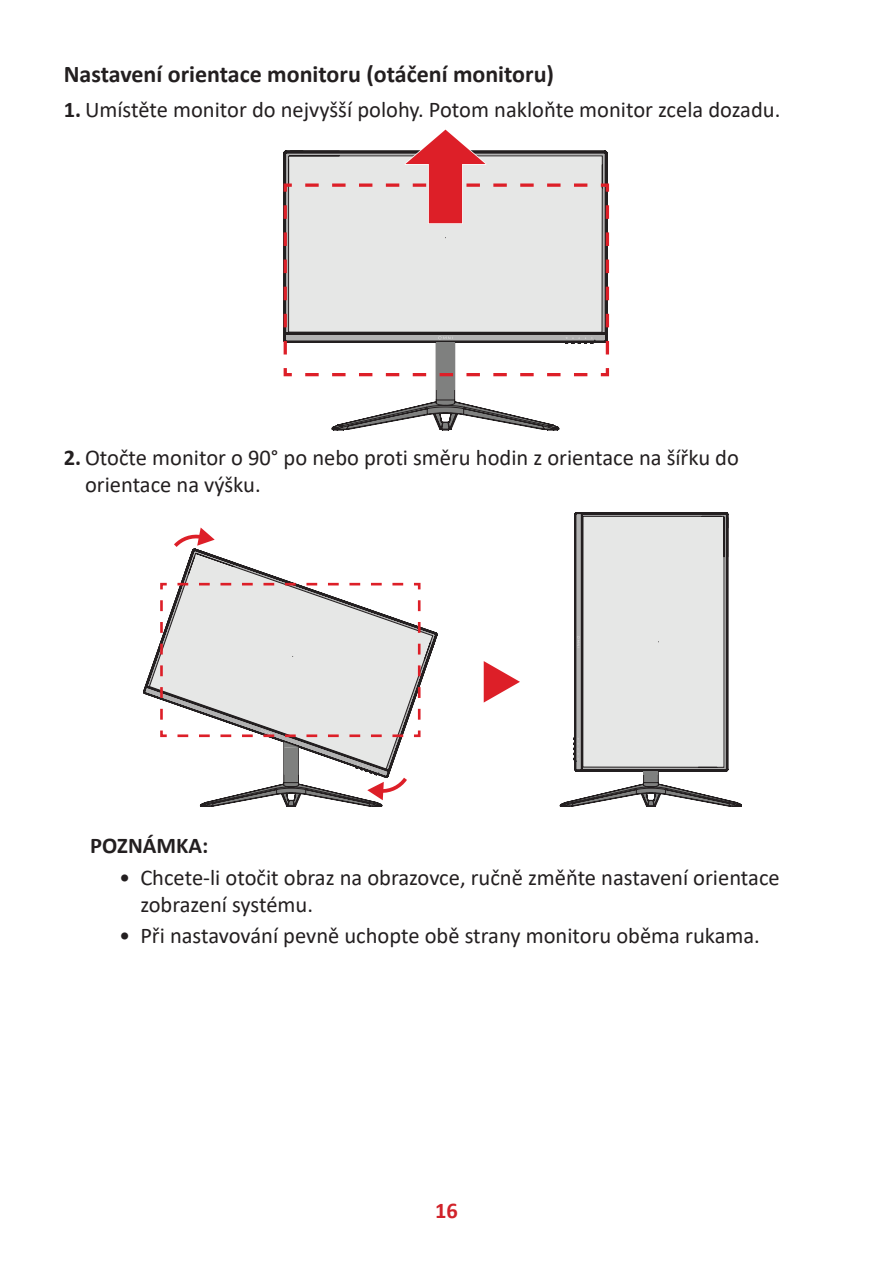
<style>
.page{position:relative;width:893px;height:1263px;background:#fff}
.page>*{position:absolute;margin:0;border:0;box-sizing:border-box;transform-origin:0 0}
.t1{font:700 24px "Calibri";color:#231f20}
.t2{font:22.5px/27px "Calibri";color:#231f20}
.t3{font:700 22.5px "Calibri";color:#231f20}
.t4{font:700 22.5px "Calibri";color:#d1232a}
.s1{font-weight:700}
</style>
<div class="page">
<svg style="left:284px;top:129px;width:326px;height:302px"></svg>
<svg style="left:143px;top:551px;width:294px;height:148px"></svg>
<svg style="left:560px;top:512px;width:182px;height:295px"></svg>
<hr style="left:644px;top:771px;width:14px;height:4px;background:#7f807f">
<svg style="left:483px;top:661px;width:37px;height:42px"></svg>
<svg style="left:159px;top:581px;width:263px;height:226px"></svg>
<svg style="left:174px;top:527px;width:41px;height:24px"></svg>
<p class="t1" style="left:64px;top:57px;width:492px">Nastavení orientace monitoru (otáčení monitoru)</p>
<p class="t2" style="left:64px;top:96px;width:718px"><span class="s1">1.</span> Umístěte monitor do nejvyšší polohy. Potom nakloňte monitor zcela dozadu.</p>
<p class="t2" style="left:85px;top:444px;width:655px;text-indent:-21px"><span class="s1">2.</span> Otočte monitor o 90° po nebo proti směru hodin z orientace na šířku do orientace na výšku.</p>
<p class="t3" style="left:90px;top:830px;width:120px">POZNÁMKA:</p>
<p class="t2" style="left:140px;top:863px;width:641px;text-indent:-21px">• Chcete-li otočit obraz na obrazovce, ručně změňte nastavení orientace zobrazení systému.</p>
<p class="t2" style="left:119px;top:921px;width:642px">• Při nastavování pevně uchopte obě strany monitoru oběma rukama.</p>
<p class="t4" style="left:435px;top:1194px;width:24px">16</p>
</div>
